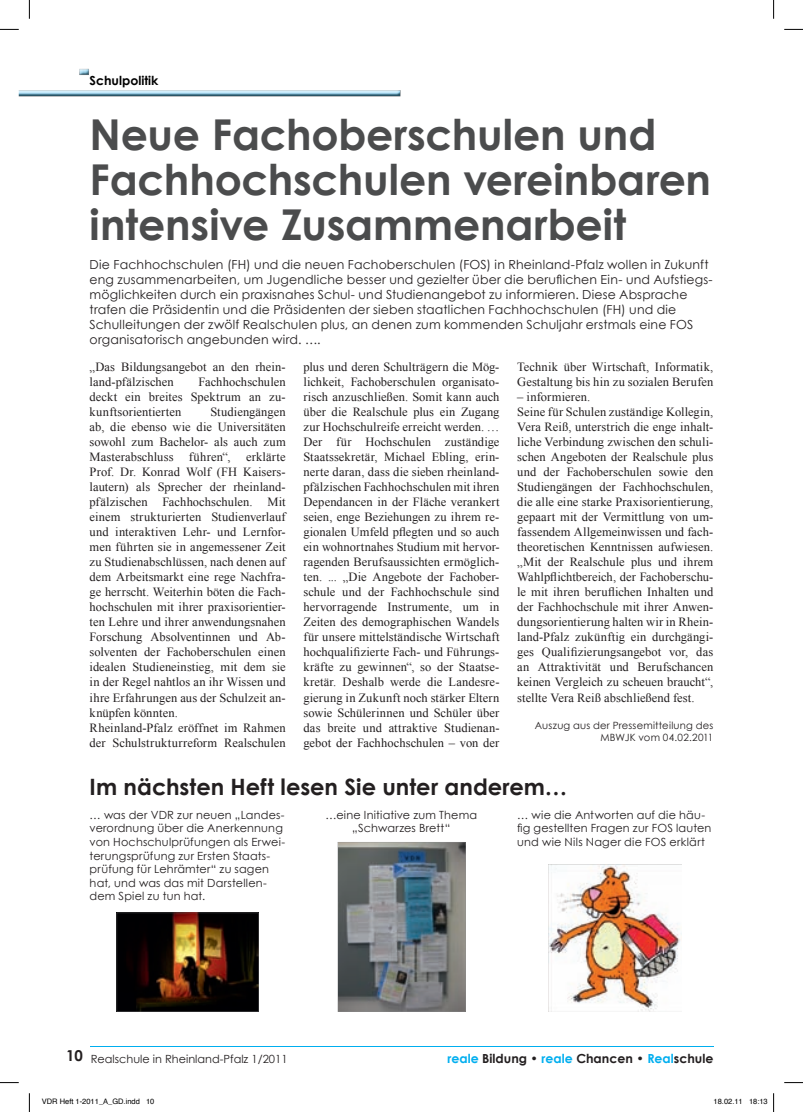
<style>
.page{position:relative;width:803px;height:1112px;background:#fff}
.page>*{position:absolute;margin:0;border:0;box-sizing:border-box;transform-origin:0 0}
.t1{font:700 42.5px/45px "Century Gothic";letter-spacing:-.005em;color:#4b4c4d}
.t2{font:700 22.5px "Century Gothic";color:#231f20}
.t3{font:12.5px/15px "Times New Roman";letter-spacing:.005em;color:#231f20}
.t4{font:12.5px/15px "Century Gothic";letter-spacing:.01em;color:#231f20}
.t5{font:700 12.5px "Century Gothic";color:#231f20}
.t6{font:700 12.5px "Century Gothic";color:#000}
.t7{font:11.25px/13.5px "Century Gothic";letter-spacing:.015em;color:#231f20}
.t8{font:10px/12px "Century Gothic";letter-spacing:.02em;color:#231f20;text-align:right}
.t9{font:7.5px "Helvetica";color:#000}
.s1{font-weight:700;font-size:15px}
.s2{color:#00aeef}
</style>
<div class="page">
<img style="left:19px;top:90px;width:381px;height:6px">
<svg style="left:79px;top:69px;width:10px;height:6px"></svg>
<hr style="left:90px;top:1046px;width:623px;height:1px;background:#00aeef">
<img style="left:549px;top:864px;width:132px;height:147px">
<img style="left:117px;top:912px;width:142px;height:99px">
<svg style="left:338px;top:842px;width:127px;height:169px;background:#6c7578"></svg>
<svg style="left:0;top:29px;width:19px;height:1px"></svg>
<svg style="left:784px;top:29px;width:19px;height:1px"></svg>
<svg style="left:0;top:1082px;width:19px;height:1px"></svg>
<svg style="left:784px;top:1082px;width:19px;height:1px"></svg>
<svg style="left:29px;top:0;width:1px;height:19px"></svg>
<svg style="left:29px;top:1093px;width:1px;height:18px"></svg>
<svg style="left:773px;top:0;width:1px;height:19px"></svg>
<svg style="left:773px;top:1093px;width:1px;height:18px"></svg>
<p class="t6" style="left:90px;top:72px;width:70px">Schulpolitik</p>
<h1 class="t1" style="left:90px;top:111px;width:623px">Neue Fachoberschulen und<br>Fachhochschulen vereinbaren intensive Zusammenarbeit</h1>
<p class="t4" style="left:90px;top:256px;width:624px">Die Fachhochschulen (FH) und die neuen Fachoberschulen (FOS) in Rheinland-Pfalz wollen in Zukunft eng zusammenarbeiten, um Jugendliche besser und gezielter über die beruflichen Ein- und Aufstiegs&shy;möglichkeiten durch ein praxisnahes Schul- und Studienangebot zu informieren. Diese Absprache trafen die Präsidentin und die Präsidenten der sieben staatlichen Fachhochschulen (FH) und die Schulleitungen der zwölf Realschulen plus, an denen zum kommenden Schuljahr erstmals eine FOS organisatorisch angebunden wird. ….</p>
<p class="t3" style="left:90px;top:359px;width:198px">„Das Bildungsangebot an den rhein&shy;land-pfälzischen</p>
<p class="t3" style="left:90px;top:374px;width:198px;text-align:justify;text-indent:109px">Fachhochschulen deckt ein breites Spektrum an zu&shy;kunftsorientierten</p>
<p class="t3" style="left:90px;top:404px;width:198px;text-indent:121px">Studiengängen ab, die ebenso wie die Universitäten sowohl zum Bachelor- als auch zum Masterabschluss führen“, erklärte Prof. Dr. Konrad Wolf (FH Kaisers&shy;lautern) als Sprecher der rheinland&shy;pfälzischen Fachhochschulen. Mit einem strukturierten Studienverlauf und interaktiven Lehr- und Lernfor&shy;men führten sie in angemessener Zeit zu Studienabschlüssen, nach denen auf dem Arbeitsmarkt eine rege Nachfra&shy;ge herrscht. Weiterhin böten die Fach&shy;hochschulen mit ihrer praxisorientier&shy;ten Lehre und ihrer anwendungsnahen Forschung Absolventinnen und Ab&shy;solventen der Fachoberschulen einen idealen Studieneinstieg, mit dem sie in der Regel nahtlos an ihr Wissen und ihre Erfahrungen aus der Schulzeit an&shy;knüpfen könnten.<br>Rheinland-Pfalz eröffnet im Rahmen der Schulstrukturreform Realschulen</p>
<p class="t3" style="left:303px;top:359px;width:198px;text-align:justify">plus und deren Schulträgern die Mög&shy;lichkeit, Fachoberschulen organisato&shy;risch anzuschließen. Somit kann auch über die Realschule plus ein Zugang zur Hochschulreife erreicht werden. … Der für Hochschulen zuständige Staatssekretär, Michael Ebling, erin&shy;nerte daran, dass die sieben rheinland&shy;pfälzischen Fachhochschulen mit ihren Dependancen in der Fläche verankert seien, enge Beziehungen zu ihrem re&shy;gionalen Umfeld pflegten und so auch ein wohnortnahes Studium mit hervor&shy;ragenden Berufsaussichten ermöglich&shy;ten. ... „Die Angebote der Fachober&shy;schule und der Fachhochschule sind hervorragende Instrumente, um in Zeiten des demographischen Wandels für unsere mittelständische Wirtschaft hochqualifizierte Fach- und Führungs&shy;kräfte zu gewinnen“, so der Staatse&shy;kretär. Deshalb werde die Landesre&shy;gierung in Zukunft noch stärker Eltern sowie Schülerinnen und Schüler über das breite und attraktive Studienan&shy;gebot der Fachhochschulen – von der</p>
<p class="t3" style="left:517px;top:359px;width:198px">Technik über Wirtschaft, Informatik,<br>Gestaltung bis hin zu sozialen Berufen</p>
<p class="t3" style="left:517px;top:389px;width:198px">– informieren.<br>Seine für Schulen zuständige Kollegin, Vera Reiß, unterstrich die enge inhalt&shy;liche Verbindung zwischen den schuli&shy;schen Angeboten der Realschule plus und der Fachoberschulen sowie den Studiengängen der Fachhochschulen, die alle eine starke Praxisorientierung, gepaart mit der Vermittlung von um&shy;fassendem Allgemeinwissen und fach&shy;theoretischen Kenntnissen aufwiesen. „Mit der Realschule plus und ihrem Wahlpflichtbereich, der Fachoberschu&shy;le mit ihren beruflichen Inhalten und der Fachhochschule mit ihrer Anwen&shy;dungsorientierung halten wir in Rhein&shy;land-Pfalz zukünftig ein durchgängi&shy;ges Qualifizierungsangebot vor, das an Attraktivität und Berufschancen keinen Vergleich zu scheuen braucht“, stellte Vera Reiß abschließend fest.</p>
<p class="t8" style="left:535px;top:718px;width:180px">Auszug aus der Pressemitteilung des<br>MBWJK vom 04.02.2011</p>
<h2 class="t2" style="left:90px;top:772px;width:479px">Im nächsten Heft lesen Sie unter anderem…</h2>
<p class="t7" style="left:90px;top:807px;width:197px">… was der VDR zur neuen „Landes&shy;verordnung über die Anerkennung von Hochschulprüfungen als Erwei&shy;terungsprüfung zur Ersten Staats&shy;prüfung für Lehrämter“ zu sagen hat, und was das mit Darstellen&shy;dem Spiel zu tun hat.</p>
<p class="t7" style="left:325px;top:807px;width:153px;text-align:center">…eine Initiative zum Thema „Schwarzes Brett“</p>
<p class="t7" style="left:517px;top:807px;width:196px">… wie die Antworten auf die häu&shy;fig gestellten Fragen zur FOS lauten und wie Nils Nager die FOS erklärt</p>
<p class="t7" style="left:66px;top:1051px;width:223px"><span class="s1">10</span> Realschule in Rheinland-Pfalz 1/2011</p>
<p class="t5" style="left:447px;top:1049px;width:267px"><span class="s2">reale</span> Bildung • <span class="s2">reale</span> Chancen • <span class="s2">Real</span>schule</p>
<p class="t9" style="left:42px;top:1095px;width:114px">VDR Heft 1-2011_A_GD.indd 10</p>
<p class="t9" style="left:713px;top:1095px;width:56px">18.02.11 18:13</p>
</div>
